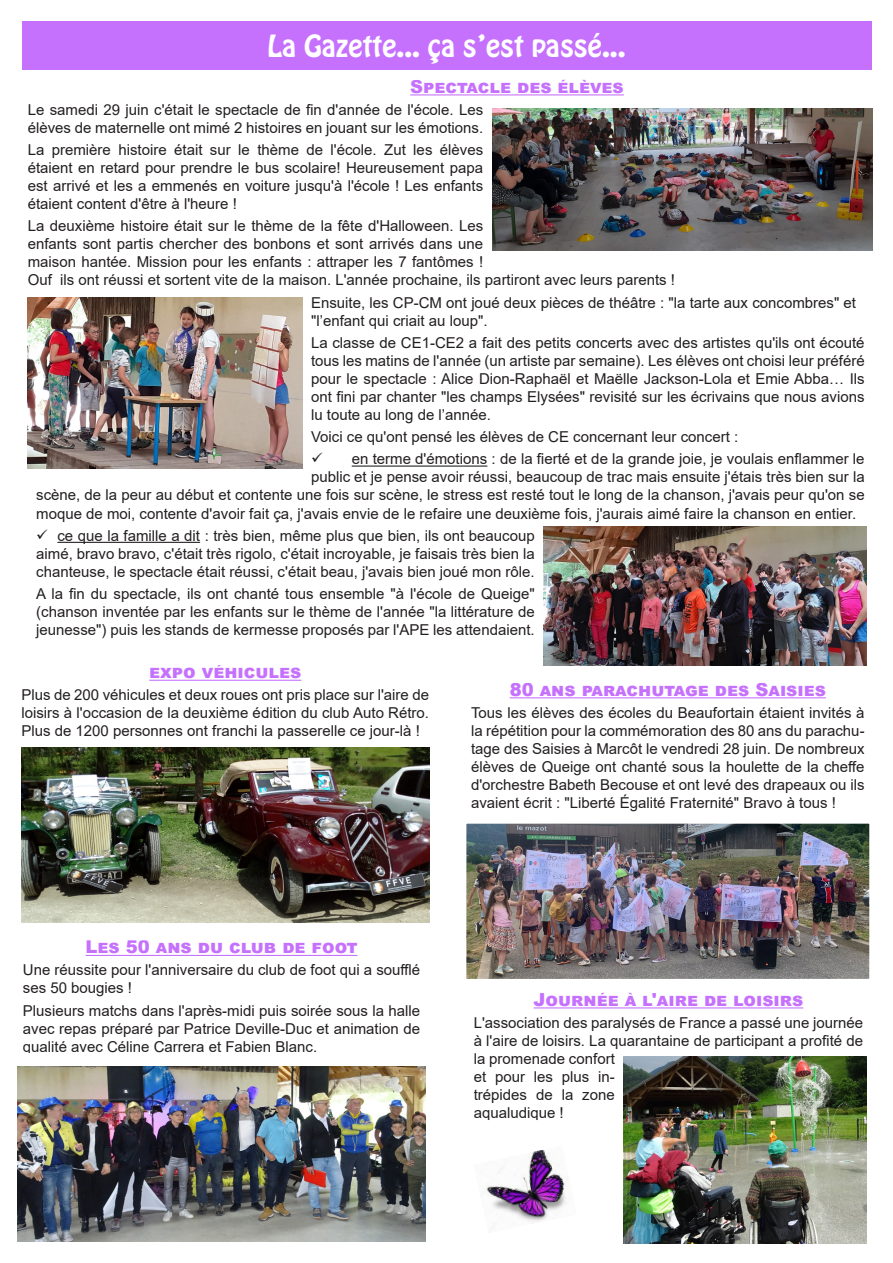
<style>
.page{position:relative;width:893px;height:1263px;background:#fff}
.page>*{position:absolute;margin:0;border:0;box-sizing:border-box;transform-origin:0 0}
.titre_orange{font:27px "Hobo Std";color:#fff}
.t1{font:900 18px "Arial";color:#c671fe}
.t2{font:15px/18px "Arial";color:#231f20;text-align:justify}
</style>
<div class="page">
<div style="left:22px;top:21px;width:849px;height:49px;background:#c671fe"></div>
<hr style="left:149px;top:680px;width:152px;height:1px;background:#c671fe">
<hr style="left:86px;top:955px;width:271px;height:1px;background:#c671fe">
<hr style="left:410px;top:94px;width:214px;height:1px;background:#c671fe">
<hr style="left:352px;top:465px;width:135px;height:2px;background:#231f20">
<hr style="left:57px;top:542px;width:143px;height:1px;background:#231f20">
<hr style="left:534px;top:1007px;width:269px;height:1px;background:#c671fe">
<img style="left:467px;top:824px;width:402px;height:154px">
<div style="left:462px;top:819px;width:412px;height:164px;border:4px solid #fff"></div>
<hr style="left:510px;top:697px;width:316px;height:1px;background:#c671fe">
<img style="left:623px;top:1056px;width:244px;height:187px">
<img style="left:22px;top:748px;width:407px;height:175px">
<img style="left:18px;top:1067px;width:407px;height:175px">
<img style="left:493px;top:108px;width:379px;height:143px">
<img style="left:28px;top:297px;width:274px;height:171px">
<img style="left:543px;top:526px;width:324px;height:139px">
<img style="left:486px;top:1150px;width:81px;height:77px">
<p class="titre_orange" style="left:267px;top:27px;width:360px">La Gazette... ça s’est passé...</p>
<p class="t1" style="left:410px;top:73px;width:215px">Spectacle des élèves</p>
<p class="t2" style="left:28px;top:101px;width:457px">Le samedi 29 juin c'était le spectacle de fin d'année de l'école. Les élèves de maternelle ont mimé 2 histoires en jouant sur les émotions.</p>
<p class="t2" style="left:28px;top:141px;width:457px">La première histoire était sur le thème de l'école. Zut les élèves étaient en retard pour prendre le bus scolaire! Heureusement papa est arrivé et les a emmenés en voiture jusqu'à l'école ! Les enfants étaient content d'être à l'heure !</p>
<p class="t2" style="left:28px;top:217px;width:649px;text-align:left">La deuxième histoire était sur le thème de la fête d'Halloween. Les<br>enfants sont partis chercher des bonbons et sont arrivés dans une<br>maison hantée. Mission pour les enfants : attraper les 7 fantômes !<br>Ouf ils ont réussi et sortent vite de la maison. L'année prochaine, ils partiront avec leurs parents !</p>
<p class="t2" style="left:311px;top:293px;width:547px">Ensuite, les CP-CM ont joué deux pièces de théâtre : "la tarte aux concombres" et "l’enfant qui criait au loup".</p>
<p class="t2" style="left:311px;top:334px;width:555px">La classe de CE1-CE2 a fait des petits concerts avec des artistes qu'ils ont écouté tous les matins de l'année (un artiste par semaine). Les élèves ont choisi leur préféré pour le spectacle : Alice Dion-Raphaël et Maëlle Jackson-Lola et Emie Abba… Ils ont fini par chanter "les champs Elysées" revisité sur les écrivains que nous avions lu toute au long de l’année.</p>
<p class="t2" style="left:311px;top:428px;width:429px">Voici ce qu'ont pensé les élèves de CE concernant leur concert :</p>
<p class="t2" style="left:352px;top:450px;width:514px">en terme d'émotions : de la fierté et de la grande joie, je voulais enflammer le</p>
<p class="t2" style="left:311px;top:468px;width:555px">public et je pense avoir réussi, beaucoup de trac mais ensuite j'étais très bien sur la</p>
<p class="t2" style="left:36px;top:486px;width:830px">scène, de la peur au début et contente une fois sur scène, le stress est resté tout le long de la chanson, j'avais peur qu'on se</p>
<p class="t2" style="left:36px;top:504px;width:821px">moque de moi, contente d'avoir fait ça, j'avais envie de le refaire une deuxième fois, j'aurais aimé faire la chanson en entier.</p>
<p class="t2" style="left:36px;top:526px;width:500px;text-indent:21px">ce que la famille a dit : très bien, même plus que bien, ils ont beaucoup aimé, bravo bravo, c'était très rigolo, c'était incroyable, je faisais très bien la chanteuse, le spectacle était réussi, c'était beau, j'avais bien joué mon rôle.</p>
<p class="t2" style="left:36px;top:585px;width:500px">A la fin du spectacle, ils ont chanté tous ensemble "à l'école de Queige" (chanson inventée par les enfants sur le thème de l'année "la littérature de jeunesse") puis les stands de kermesse proposés par l'APE les attendaient.</p>
<p class="t1" style="left:149px;top:658px;width:154px">expo véhicules</p>
<p class="t2" style="left:21px;top:686px;width:409px">Plus de 200 véhicules et deux roues ont pris place sur l'aire de loisirs à l'occasion de la deuxième édition du club Auto Rétro.<br>Plus de 1200 personnes ont franchi la passerelle ce jour-là !</p>
<p class="t1" style="left:510px;top:676px;width:318px">80 ans parachutage des Saisies</p>
<p class="t2" style="left:471px;top:703px;width:395px">Tous les élèves des écoles du Beaufortain étaient invités à la répétition pour la commémoration des 80 ans du parachu&shy;tage des Saisies à Marcôt le vendredi 28 juin. De nombreux élèves de Queige ont chanté sous la houlette de la cheffe d'orchestre Babeth Becouse et ont levé des drapeaux ou ils avaient écrit : "Liberté Égalité Fraternité" Bravo à tous !</p>
<p class="t1" style="left:86px;top:934px;width:273px">Les 50 ans du club de foot</p>
<p class="t2" style="left:23px;top:961px;width:399px">Une réussite pour l'anniversaire du club de foot qui a soufflé ses 50 bougies !</p>
<p class="t2" style="left:23px;top:1001px;width:399px">Plusieurs matchs dans l'après-midi puis soirée sous la halle avec repas préparé par Patrice Deville-Duc et animation de qualité avec Céline Carrera et Fabien Blanc.</p>
<p class="t1" style="left:534px;top:986px;width:271px">Journée à l'aire de loisirs</p>
<p class="t2" style="left:474px;top:1013px;width:391px;text-align:left">L'association des paralysés de France a passé une journée à l'aire de loisirs. La quarantaine de participant a profité de la promenade confort<br>et pour les plus in-<br>trépides de la zone<br>aqualudique !</p>
</div>
